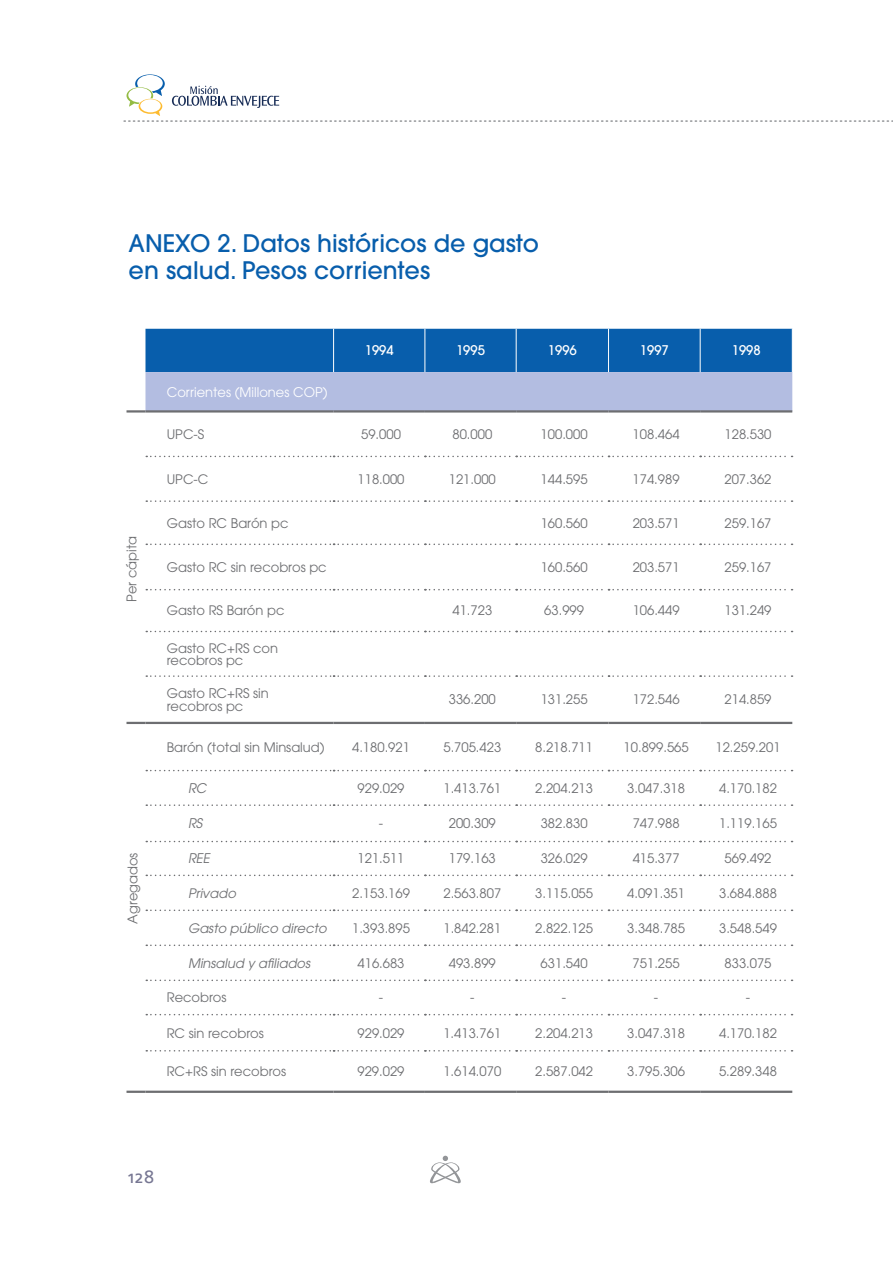
<style>
.page{position:relative;width:893px;height:1263px;background:#fff}
.page>*{position:absolute;margin:0;border:0;box-sizing:border-box;transform-origin:0 0}
.t1{font:500 24px/27px "ITC Avant Garde Pro";color:#085eac}
.t2{font:18px "Frutiger Linotype";color:#777793}
.t3{font:13.35px/12.1px "ITC Avant Garde Pro";color:#6d6e71}
.t4{font:13.35px "ITC Avant Garde Pro";color:#fff}
.t5{font:500 13.35px "ITC Avant Garde Pro";color:#fff}
.t6{font:italic 13.35px "ITC Avant Garde Pro";color:#6d6e71}
.t7{font:13.05px/12px "ITC Avant Garde Pro";color:#6d6e71}
.t8{font:italic 13.05px "ITC Avant Garde Pro";color:#6d6e71}
</style>
<div class="page">
<svg style="left:430px;top:1156px;width:31px;height:27px"></svg>
<svg style="left:124px;top:74px;width:769px;height:48px"></svg>
<svg style="left:145px;top:329px;width:647px;height:81px;background:#598bc5"></svg>
<svg style="left:145px;top:456px;width:647px;height:220px"></svg>
<svg style="left:146px;top:543px;width:646px;height:2px"></svg>
<svg style="left:146px;top:589px;width:646px;height:1px"></svg>
<svg style="left:146px;top:841px;width:646px;height:1px"></svg>
<svg style="left:146px;top:874px;width:646px;height:2px"></svg>
<svg style="left:146px;top:909px;width:646px;height:2px"></svg>
<svg style="left:146px;top:944px;width:646px;height:2px"></svg>
<svg style="left:146px;top:979px;width:646px;height:2px"></svg>
<svg style="left:146px;top:1014px;width:646px;height:1px"></svg>
<svg style="left:146px;top:1050px;width:646px;height:1px"></svg>
<hr style="left:333px;top:329px;width:1px;height:43px;background:#fff">
<hr style="left:425px;top:329px;width:1px;height:43px;background:#fff">
<hr style="left:516px;top:329px;width:1px;height:43px;background:#fff">
<hr style="left:608px;top:329px;width:1px;height:43px;background:#fff">
<hr style="left:700px;top:329px;width:1px;height:43px;background:#fff">
<svg style="left:146px;top:804px;width:646px;height:2px"></svg>
<svg style="left:146px;top:500px;width:646px;height:2px"></svg>
<svg style="left:146px;top:770px;width:646px;height:1px"></svg>
<svg style="left:146px;top:631px;width:646px;height:1px"></svg>
<svg style="left:146px;top:675px;width:646px;height:2px"></svg>
<svg style="left:126px;top:722px;width:19px;height:2px"></svg>
<hr style="left:145px;top:722px;width:189px;height:2px;background:#6d6e71">
<hr style="left:334px;top:722px;width:91px;height:2px;background:#6d6e71">
<hr style="left:425px;top:722px;width:91px;height:2px;background:#6d6e71">
<hr style="left:516px;top:722px;width:92px;height:2px;background:#6d6e71">
<hr style="left:608px;top:722px;width:92px;height:2px;background:#6d6e71">
<hr style="left:700px;top:722px;width:92px;height:2px;background:#6d6e71">
<hr style="left:126px;top:410px;width:19px;height:3px;background:#6d6e71">
<hr style="left:145px;top:410px;width:189px;height:3px;background:#6d6e71">
<hr style="left:334px;top:410px;width:91px;height:3px;background:#6d6e71">
<hr style="left:425px;top:410px;width:91px;height:3px;background:#6d6e71">
<hr style="left:516px;top:410px;width:92px;height:3px;background:#6d6e71">
<hr style="left:608px;top:410px;width:92px;height:3px;background:#6d6e71">
<hr style="left:700px;top:410px;width:92px;height:3px;background:#6d6e71">
<svg style="left:126px;top:1091px;width:19px;height:2px"></svg>
<hr style="left:145px;top:1091px;width:189px;height:2px;background:#6d6e71">
<hr style="left:334px;top:1091px;width:91px;height:2px;background:#6d6e71">
<hr style="left:425px;top:1091px;width:91px;height:2px;background:#6d6e71">
<hr style="left:516px;top:1091px;width:92px;height:2px;background:#6d6e71">
<hr style="left:608px;top:1091px;width:92px;height:2px;background:#6d6e71">
<hr style="left:700px;top:1091px;width:92px;height:2px;background:#6d6e71">
<svg style="left:146px;top:456px;width:646px;height:1px"></svg>
<h1 class="t1" style="left:129px;top:229px;width:412px">ANEXO 2. Datos históricos de gasto en salud. Pesos corrientes</h1>
<p class="t3" style="left:125px;top:602px;width:67px;rotate:-90deg">Per cápita</p>
<p class="t3" style="left:126px;top:924px;width:73px;rotate:-90deg">Agregados</p>
<p class="t5" style="left:365px;top:342px;width:30px">1994</p>
<p class="t5" style="left:456px;top:342px;width:30px">1995</p>
<p class="t5" style="left:548px;top:342px;width:30px">1996</p>
<p class="t5" style="left:640px;top:342px;width:30px">1997</p>
<p class="t5" style="left:732px;top:342px;width:30px">1998</p>
<p class="t4" style="left:167px;top:383px;width:162px">Corrientes (Millones COP)</p>
<p class="t7" style="left:167px;top:428px;width:39px">UPC-S</p>
<p class="t7" style="left:361px;top:428px;width:41px">59.000</p>
<p class="t7" style="left:452px;top:428px;width:41px">80.000</p>
<p class="t7" style="left:541px;top:428px;width:48px">100.000</p>
<p class="t7" style="left:633px;top:428px;width:48px">108.464</p>
<p class="t7" style="left:724px;top:428px;width:48px">128.530</p>
<p class="t7" style="left:167px;top:473px;width:43px">UPC-C</p>
<p class="t7" style="left:358px;top:473px;width:48px">118.000</p>
<p class="t7" style="left:449px;top:473px;width:48px">121.000</p>
<p class="t7" style="left:541px;top:473px;width:48px">144.595</p>
<p class="t7" style="left:633px;top:473px;width:48px">174.989</p>
<p class="t7" style="left:724px;top:473px;width:48px">207.362</p>
<p class="t3" style="left:167px;top:516px;width:123px">Gasto RC Barón pc</p>
<p class="t7" style="left:541px;top:517px;width:48px">160.560</p>
<p class="t7" style="left:633px;top:517px;width:48px">203.571</p>
<p class="t7" style="left:724px;top:517px;width:48px">259.167</p>
<p class="t3" style="left:167px;top:561px;width:161px">Gasto RC sin recobros pc</p>
<p class="t7" style="left:541px;top:561px;width:48px">160.560</p>
<p class="t7" style="left:633px;top:561px;width:48px">203.571</p>
<p class="t7" style="left:724px;top:561px;width:48px">259.167</p>
<p class="t7" style="left:167px;top:604px;width:119px">Gasto RS Barón pc</p>
<p class="t7" style="left:452px;top:604px;width:41px">41.723</p>
<p class="t7" style="left:544px;top:604px;width:41px">63.999</p>
<p class="t7" style="left:633px;top:604px;width:48px">106.449</p>
<p class="t7" style="left:724px;top:604px;width:48px">131.249</p>
<p class="t7" style="left:167px;top:642px;width:113px">Gasto RC+RS con recobros pc</p>
<p class="t3" style="left:167px;top:687px;width:104px">Gasto RC+RS sin recobros pc</p>
<p class="t3" style="left:449px;top:693px;width:48px">336.200</p>
<p class="t7" style="left:541px;top:693px;width:48px">131.255</p>
<p class="t7" style="left:633px;top:693px;width:48px">172.546</p>
<p class="t7" style="left:724px;top:693px;width:48px">214.859</p>
<p class="t7" style="left:167px;top:741px;width:159px">Barón (total sin Minsalud)</p>
<p class="t7" style="left:352px;top:741px;width:59px">4.180.921</p>
<p class="t7" style="left:443px;top:741px;width:59px">5.705.423</p>
<p class="t7" style="left:535px;top:741px;width:59px">8.218.711</p>
<p class="t7" style="left:624px;top:741px;width:67px">10.899.565</p>
<p class="t7" style="left:715px;top:741px;width:67px">12.259.201</p>
<p class="t6" style="left:188px;top:780px;width:23px">RC</p>
<p class="t7" style="left:358px;top:782px;width:48px">929.029</p>
<p class="t7" style="left:443px;top:782px;width:59px">1.413.761</p>
<p class="t7" style="left:535px;top:782px;width:59px">2.204.213</p>
<p class="t7" style="left:627px;top:782px;width:59px">3.047.318</p>
<p class="t7" style="left:719px;top:782px;width:59px">4.170.182</p>
<p class="t6" style="left:188px;top:815px;width:19px">RS</p>
<p class="t3" style="left:379px;top:817px;width:6px">-</p>
<p class="t3" style="left:449px;top:817px;width:48px">200.309</p>
<p class="t7" style="left:541px;top:817px;width:48px">382.830</p>
<p class="t7" style="left:633px;top:817px;width:48px">747.988</p>
<p class="t7" style="left:719px;top:817px;width:59px">1.119.165</p>
<p class="t6" style="left:188px;top:850px;width:26px">REE</p>
<p class="t3" style="left:358px;top:852px;width:48px">121.511</p>
<p class="t3" style="left:449px;top:852px;width:48px">179.163</p>
<p class="t7" style="left:541px;top:852px;width:48px">326.029</p>
<p class="t7" style="left:633px;top:852px;width:48px">415.377</p>
<p class="t7" style="left:724px;top:852px;width:48px">569.492</p>
<p class="t8" style="left:188px;top:885px;width:52px">Privado</p>
<p class="t7" style="left:352px;top:887px;width:59px">2.153.169</p>
<p class="t7" style="left:443px;top:887px;width:59px">2.563.807</p>
<p class="t7" style="left:535px;top:887px;width:59px">3.115.055</p>
<p class="t7" style="left:627px;top:887px;width:59px">4.091.351</p>
<p class="t7" style="left:719px;top:887px;width:59px">3.684.888</p>
<p class="t8" style="left:188px;top:920px;width:143px">Gasto público directo</p>
<p class="t7" style="left:352px;top:922px;width:59px">1.393.895</p>
<p class="t7" style="left:443px;top:922px;width:59px">1.842.281</p>
<p class="t7" style="left:535px;top:922px;width:59px">2.822.125</p>
<p class="t7" style="left:627px;top:922px;width:59px">3.348.785</p>
<p class="t7" style="left:719px;top:922px;width:59px">3.548.549</p>
<p class="t8" style="left:188px;top:955px;width:127px">Minsalud y afiliados</p>
<p class="t7" style="left:358px;top:957px;width:48px">416.683</p>
<p class="t7" style="left:449px;top:957px;width:48px">493.899</p>
<p class="t7" style="left:541px;top:957px;width:48px">631.540</p>
<p class="t7" style="left:633px;top:957px;width:48px">751.255</p>
<p class="t7" style="left:724px;top:957px;width:48px">833.075</p>
<p class="t7" style="left:167px;top:991px;width:61px">Recobros</p>
<p class="t7" style="left:379px;top:991px;width:6px">-</p>
<p class="t7" style="left:470px;top:991px;width:6px">-</p>
<p class="t7" style="left:562px;top:991px;width:6px">-</p>
<p class="t7" style="left:654px;top:991px;width:6px">-</p>
<p class="t7" style="left:746px;top:991px;width:6px">-</p>
<p class="t7" style="left:167px;top:1026px;width:99px">RC sin recobros</p>
<p class="t7" style="left:358px;top:1026px;width:48px">929.029</p>
<p class="t7" style="left:443px;top:1026px;width:59px">1.413.761</p>
<p class="t7" style="left:535px;top:1026px;width:59px">2.204.213</p>
<p class="t7" style="left:627px;top:1026px;width:59px">3.047.318</p>
<p class="t7" style="left:719px;top:1026px;width:59px">4.170.182</p>
<p class="t7" style="left:167px;top:1065px;width:121px">RC+RS sin recobros</p>
<p class="t7" style="left:357px;top:1065px;width:48px">929.029</p>
<p class="t7" style="left:443px;top:1065px;width:59px">1.614.070</p>
<p class="t7" style="left:535px;top:1065px;width:59px">2.587.042</p>
<p class="t7" style="left:627px;top:1065px;width:59px">3.795.306</p>
<p class="t7" style="left:719px;top:1065px;width:59px">5.289.348</p>
<h2 class="t2" style="left:128px;top:1166px;width:28px">128</h2>
</div>
